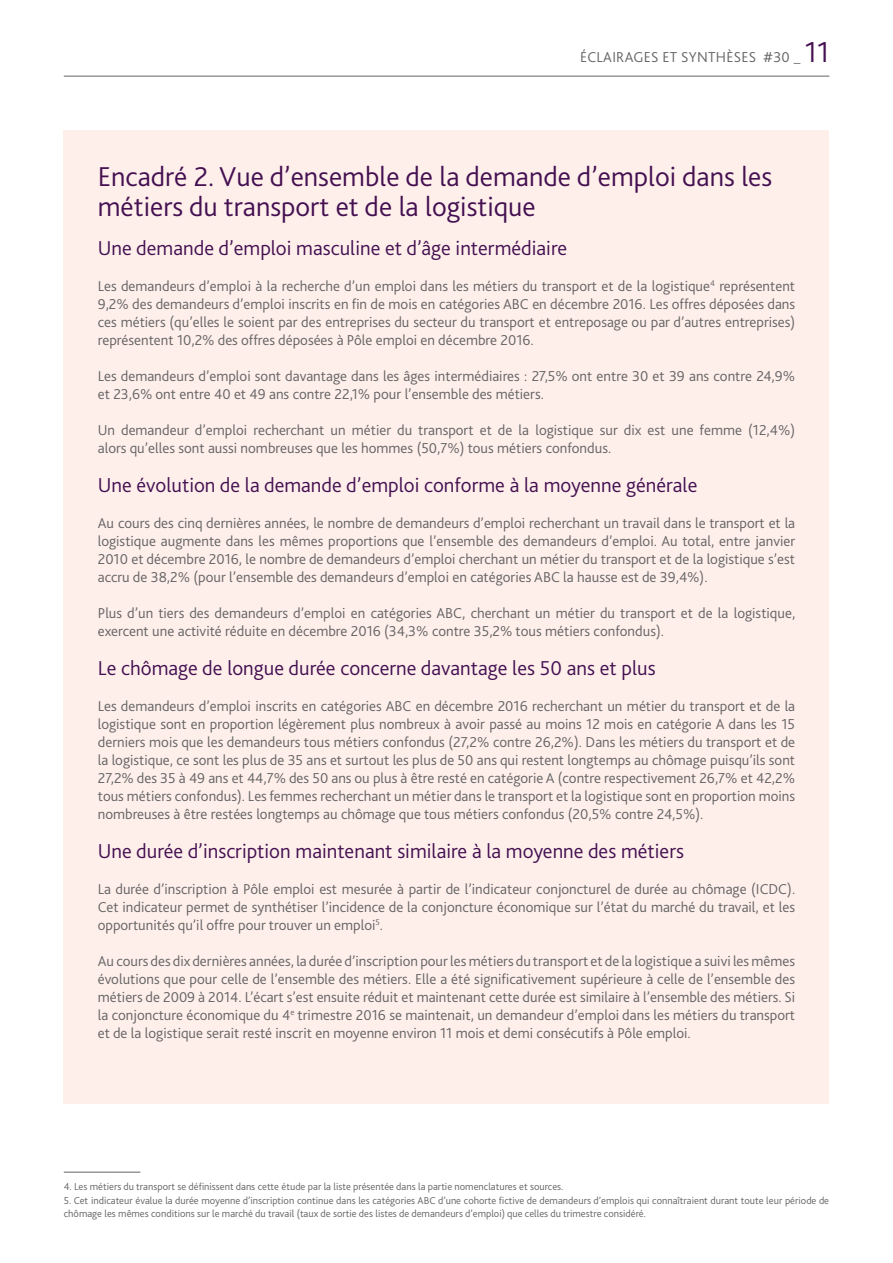
<style>
.page{position:relative;width:893px;height:1263px;background:#fff}
.page>*{position:absolute;margin:0;border:0;box-sizing:border-box;transform-origin:0 0}
.t1{font:300 28.5px/30px "Bliss 2";color:#441051}
.t2{font:300 21px "Bliss 2";color:#441051}
.t3{font:300 15px/18px "Bliss 2";color:#646363;text-align:justify}
.t4{font:300 15px "Bliss 2";letter-spacing:.02em;color:#646363}
.t5{font:300 10.5px/13.5px "Bliss 2";color:#646363}
.s1{font-size:30px;color:#441051}
</style>
<div class="page">
<hr style="left:64px;top:76px;width:765px;height:1px;background:#646363">
<div style="left:64px;top:130px;width:765px;height:974px;background:#feefeb"></div>
<hr style="left:64px;top:1172px;width:76px;height:1px;background:#646363">
<p class="t4" style="left:580px;top:47px;width:251px">ÉCLAIRAGES ET SYNTHÈSES #30 _ <span class="s1">11</span></p>
<h1 class="t1" style="left:98px;top:162px;width:676px">Encadré 2. Vue d’ensemble de la demande d’emploi dans les métiers du transport et de la logistique</h1>
<h2 class="t2" style="left:98px;top:235px;width:471px">Une demande d’emploi masculine et d’âge intermédiaire</h2>
<p class="t3" style="left:98px;top:277px;width:699px">Les demandeurs d’emploi à la recherche d’un emploi dans les métiers du transport et de la logistique<sup>4</sup> représentent 9,2% des demandeurs d’emploi inscrits en fin de mois en catégories ABC en décembre 2016. Les offres déposées dans ces métiers (qu’elles le soient par des entreprises du secteur du transport et entreposage ou par d’autres entreprises) représentent 10,2% des offres déposées à Pôle emploi en décembre 2016.</p>
<p class="t3" style="left:98px;top:367px;width:699px">Les demandeurs d’emploi sont davantage dans les âges intermédiaires : 27,5% ont entre 30 et 39 ans contre 24,9% et 23,6% ont entre 40 et 49 ans contre 22,1% pour l’ensemble des métiers.</p>
<p class="t3" style="left:98px;top:421px;width:699px">Un demandeur d’emploi recherchant un métier du transport et de la logistique sur dix est une femme (12,4%) alors qu’elles sont aussi nombreuses que les hommes (50,7%) tous métiers confondus.</p>
<h2 class="t2" style="left:98px;top:472px;width:601px">Une évolution de la demande d’emploi conforme à la moyenne générale</h2>
<p class="t3" style="left:98px;top:514px;width:699px">Au cours des cinq dernières années, le nombre de demandeurs d’emploi recherchant un travail dans le transport et la logistique augmente dans les mêmes proportions que l’ensemble des demandeurs d’emploi. Au total, entre janvier 2010 et décembre 2016, le nombre de demandeurs d’emploi cherchant un métier du transport et de la logistique s’est accru de 38,2% (pour l’ensemble des demandeurs d’emploi en catégories ABC la hausse est de 39,4%).</p>
<p class="t3" style="left:98px;top:604px;width:699px">Plus d’un tiers des demandeurs d’emploi en catégories ABC, cherchant un métier du transport et de la logistique, exercent une activité réduite en décembre 2016 (34,3% contre 35,2% tous métiers confondus).</p>
<h2 class="t2" style="left:98px;top:655px;width:559px">Le chômage de longue durée concerne davantage les 50 ans et plus</h2>
<p class="t3" style="left:98px;top:697px;width:699px">Les demandeurs d’emploi inscrits en catégories ABC en décembre 2016 recherchant un métier du transport et de la logistique sont en proportion légèrement plus nombreux à avoir passé au moins 12 mois en catégorie A dans les 15 derniers mois que les demandeurs tous métiers confondus (27,2% contre 26,2%). Dans les métiers du transport et de la logistique, ce sont les plus de 35 ans et surtout les plus de 50 ans qui restent longtemps au chômage puisqu’ils sont 27,2% des 35 à 49 ans et 44,7% des 50 ans ou plus à être resté en catégorie A (contre respectivement 26,7% et 42,2% tous métiers confondus). Les femmes recherchant un métier dans le transport et la logistique sont en proportion moins nombreuses à être restées longtemps au chômage que tous métiers confondus (20,5% contre 24,5%).</p>
<h2 class="t2" style="left:98px;top:838px;width:588px">Une durée d’inscription maintenant similaire à la moyenne des métiers</h2>
<p class="t3" style="left:98px;top:880px;width:699px">La durée d’inscription à Pôle emploi est mesurée à partir de l’indicateur conjoncturel de durée au chômage (ICDC).<br>Cet indicateur permet de synthétiser l’incidence de la conjoncture économique sur l’état du marché du travail, et les opportunités qu’il offre pour trouver un emploi<sup>5</sup>.</p>
<p class="t3" style="left:98px;top:952px;width:699px">Au cours des dix dernières années, la durée d’inscription pour les métiers du transport et de la logistique a suivi les mêmes évolutions que pour celle de l’ensemble des métiers. Elle a été significativement supérieure à celle de l’ensemble des métiers de 2009 à 2014. L’écart s’est ensuite réduit et maintenant cette durée est similaire à l’ensemble des métiers. Si la conjoncture économique du 4<sup>e</sup> trimestre 2016 se maintenait, un demandeur d’emploi dans les métiers du transport et de la logistique serait resté inscrit en moyenne environ 11 mois et demi consécutifs à Pôle emploi.</p>
<p class="t5" style="left:64px;top:1180px;width:501px">4. Les métiers du transport se définissent dans cette étude par la liste présentée dans la partie nomenclatures et sources.</p>
<p class="t5" style="left:64px;top:1193px;width:767px">5. Cet indicateur évalue la durée moyenne d’inscription continue dans les catégories ABC d’une cohorte fictive de demandeurs d’emplois qui connaîtraient durant toute leur période de chômage les mêmes conditions sur le marché du travail (taux de sortie des listes de demandeurs d’emploi) que celles du trimestre considéré.</p>
</div>
